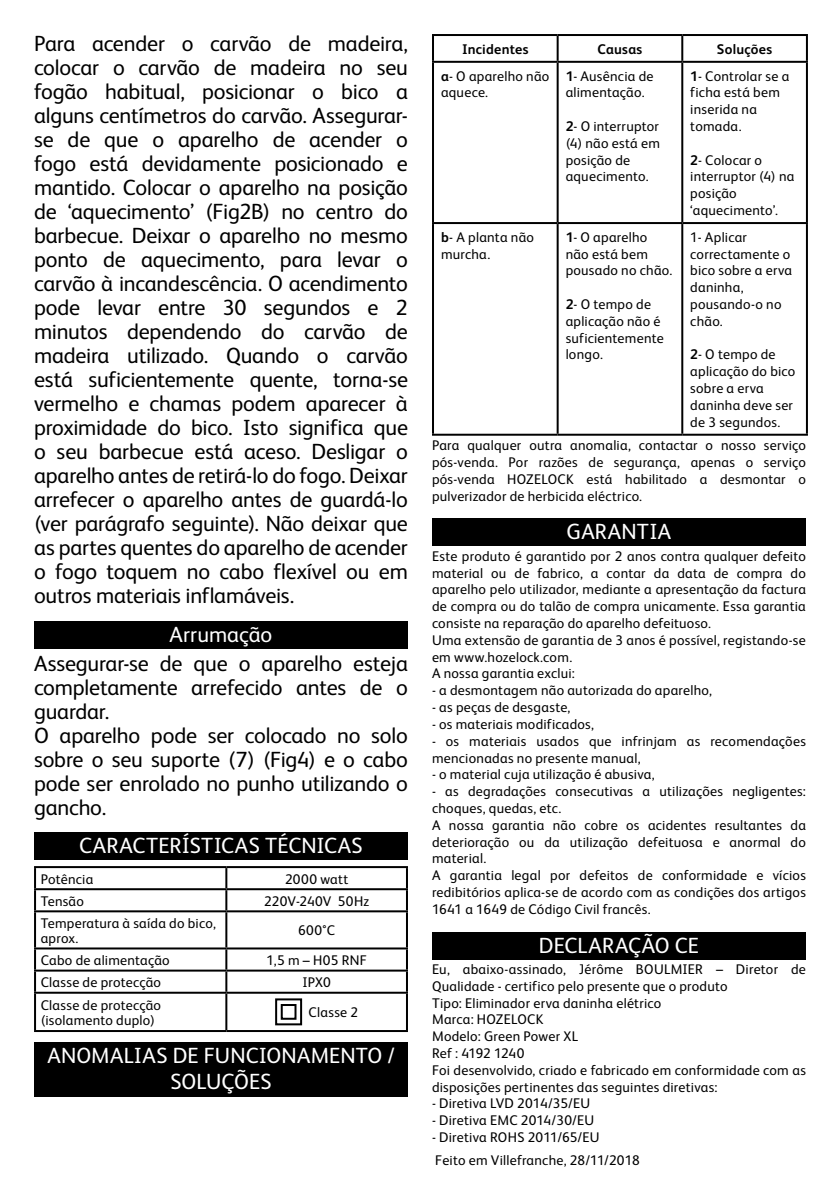
<style>
.page{position:relative;width:840px;height:1191px;background:#fff}
.page>*{position:absolute;margin:0;border:0;box-sizing:border-box;transform-origin:0 0}
.t1{font:22px/24px "FS Albert Pro";letter-spacing:-.01em;color:#000;text-align:justify}
.t2{font:22px/26.4px "FS Albert Pro";letter-spacing:.005em;color:#fff;text-align:center}
.t3{font:14px/16.8px "FS Albert Pro";letter-spacing:.015em;color:#000}
.t4{font:700 14px "FS Albert Pro";letter-spacing:.02em;color:#000}
.s1{font-weight:700}
</style>
<div class="page">
<div style="left:34px;top:621px;width:374px;height:28px;background:#000"></div>
<div style="left:34px;top:832px;width:374px;height:28px;background:#000"></div>
<div style="left:34px;top:1042px;width:374px;height:54px;background:#000"></div>
<hr style="left:34px;top:866px;width:192px;height:2px;background:#000">
<hr style="left:34px;top:868px;width:2px;height:20px;background:#000">
<hr style="left:226px;top:866px;width:182px;height:2px;background:#000">
<hr style="left:225px;top:868px;width:2px;height:20px;background:#000">
<hr style="left:406px;top:868px;width:2px;height:20px;background:#000">
<hr style="left:34px;top:888px;width:192px;height:2px;background:#000">
<hr style="left:34px;top:890px;width:2px;height:20px;background:#000">
<hr style="left:226px;top:888px;width:182px;height:2px;background:#000">
<hr style="left:225px;top:890px;width:2px;height:20px;background:#000">
<hr style="left:406px;top:890px;width:2px;height:20px;background:#000">
<hr style="left:34px;top:910px;width:192px;height:2px;background:#000">
<hr style="left:34px;top:912px;width:2px;height:35px;background:#000">
<hr style="left:226px;top:910px;width:182px;height:2px;background:#000">
<hr style="left:225px;top:912px;width:2px;height:35px;background:#000">
<hr style="left:406px;top:912px;width:2px;height:35px;background:#000">
<hr style="left:34px;top:947px;width:192px;height:2px;background:#000">
<hr style="left:34px;top:949px;width:2px;height:20px;background:#000">
<hr style="left:226px;top:947px;width:182px;height:2px;background:#000">
<hr style="left:225px;top:949px;width:2px;height:20px;background:#000">
<hr style="left:406px;top:949px;width:2px;height:20px;background:#000">
<hr style="left:34px;top:969px;width:192px;height:2px;background:#000">
<hr style="left:34px;top:971px;width:2px;height:20px;background:#000">
<hr style="left:226px;top:969px;width:182px;height:2px;background:#000">
<hr style="left:225px;top:971px;width:2px;height:20px;background:#000">
<hr style="left:406px;top:971px;width:2px;height:20px;background:#000">
<hr style="left:34px;top:991px;width:192px;height:2px;background:#000">
<hr style="left:34px;top:993px;width:2px;height:37px;background:#000">
<hr style="left:226px;top:991px;width:182px;height:2px;background:#000">
<hr style="left:225px;top:993px;width:2px;height:37px;background:#000">
<hr style="left:406px;top:993px;width:2px;height:37px;background:#000">
<hr style="left:34px;top:1030px;width:192px;height:2px;background:#000">
<hr style="left:226px;top:1030px;width:182px;height:2px;background:#000">
<div style="left:275px;top:998px;width:27px;height:27px;border:2px solid #000"></div>
<div style="left:280px;top:1004px;width:16px;height:15px;border:2px solid #000"></div>
<div style="left:432px;top:518px;width:373px;height:28px;background:#000"></div>
<div style="left:432px;top:931px;width:373px;height:28px;background:#000"></div>
<hr style="left:432px;top:34px;width:125px;height:2px;background:#000">
<hr style="left:432px;top:36px;width:2px;height:25px;background:#000">
<hr style="left:557px;top:34px;width:125px;height:2px;background:#000">
<hr style="left:556px;top:36px;width:2px;height:25px;background:#000">
<hr style="left:682px;top:34px;width:125px;height:2px;background:#000">
<hr style="left:681px;top:36px;width:2px;height:25px;background:#000">
<hr style="left:805px;top:36px;width:2px;height:25px;background:#000">
<hr style="left:432px;top:61px;width:125px;height:2px;background:#000">
<hr style="left:432px;top:63px;width:2px;height:159px;background:#000">
<hr style="left:557px;top:61px;width:125px;height:2px;background:#000">
<hr style="left:556px;top:63px;width:2px;height:159px;background:#000">
<hr style="left:682px;top:61px;width:125px;height:2px;background:#000">
<hr style="left:681px;top:63px;width:2px;height:159px;background:#000">
<hr style="left:805px;top:63px;width:2px;height:159px;background:#000">
<hr style="left:432px;top:222px;width:125px;height:2px;background:#000">
<hr style="left:432px;top:224px;width:2px;height:210px;background:#000">
<hr style="left:557px;top:222px;width:125px;height:2px;background:#000">
<hr style="left:556px;top:224px;width:2px;height:210px;background:#000">
<hr style="left:682px;top:222px;width:125px;height:2px;background:#000">
<hr style="left:681px;top:224px;width:2px;height:210px;background:#000">
<hr style="left:805px;top:224px;width:2px;height:210px;background:#000">
<hr style="left:432px;top:434px;width:125px;height:2px;background:#000">
<hr style="left:557px;top:434px;width:125px;height:2px;background:#000">
<hr style="left:682px;top:434px;width:125px;height:2px;background:#000">
<p class="t1" style="left:34px;top:30px;width:375px">Para acender o carvão de madeira, colocar o carvão de madeira no seu fogão habitual, posicionar o bico a alguns centímetros do carvão. Assegurar&shy;se de que o aparelho de acender o fogo está devidamente posicionado e mantido. Colocar o aparelho na posição de ‘aquecimento’ (Fig2B) no centro do barbecue. Deixar o aparelho no mesmo ponto de aquecimento, para levar o carvão à incandescência. O acendimento pode levar entre 30 segundos e 2 minutos dependendo do carvão de madeira utilizado. Quando o carvão está suficientemente quente, torna-se vermelho e chamas podem aparecer à proximidade do bico. Isto significa que o seu barbecue está aceso. Desligar o aparelho antes de retirá-lo do fogo. Deixar arrefecer o aparelho antes de guardá-lo (ver parágrafo seguinte). Não deixar que as partes quentes do aparelho de acender o fogo toquem no cabo flexível ou em outros materiais inflamáveis.</p>
<h1 class="t2" style="left:169px;top:619px;width:104px">Arrumação</h1>
<h1 class="t1" style="left:34px;top:649px;width:375px;text-align:left">Assegurar-se de que o aparelho esteja completamente arrefecido antes de o guardar.<br>O aparelho pode ser colocado no solo sobre o seu suporte (7) (Fig4) e o cabo pode ser enrolado no punho utilizando o gancho.</h1>
<h1 class="t2" style="left:79px;top:831px;width:285px">CARACTERÍSTICAS TÉCNICAS</h1>
<p class="t3" style="left:41px;top:869px;width:54px">Potência</p>
<p class="t3" style="left:285px;top:869px;width:65px">2000 watt</p>
<p class="t3" style="left:41px;top:891px;width:45px">Tensão</p>
<p class="t3" style="left:264px;top:891px;width:107px">220V-240V 50Hz</p>
<p class="t3" style="left:41px;top:914px;width:176px;line-height:15px">Temperatura à saída do bico, aprox.</p>
<p class="t3" style="left:298px;top:921px;width:38px">600°C</p>
<p class="t3" style="left:41px;top:950px;width:130px">Cabo de alimentação</p>
<p class="t3" style="left:266px;top:950px;width:102px">1,5 m – H05 RNF</p>
<p class="t3" style="left:41px;top:972px;width:122px">Classe de protecção</p>
<p class="t3" style="left:302px;top:972px;width:30px">IPX0</p>
<p class="t3" style="left:41px;top:996px;width:122px;line-height:15px">Classe de protecção (isolamento duplo)</p>
<p class="t3" style="left:308px;top:1003px;width:51px">Classe 2</p>
<h1 class="t2" style="left:47px;top:1040px;width:348px">ANOMALIAS DE FUNCIONAMENTO /<br>SOLUÇÕES</h1>
<p class="t4" style="left:462px;top:39px;width:68px">Incidentes</p>
<p class="t4" style="left:597px;top:39px;width:46px">Causas</p>
<p class="t4" style="left:716px;top:39px;width:57px">Soluções</p>
<p class="t3" style="left:441px;top:66px;width:110px"><span class="s1">a</span>- O aparelho não aquece.</p>
<p class="t3" style="left:565px;top:66px;width:89px"><span class="s1">1</span>- Ausência de alimentação.</p>
<p class="t3" style="left:565px;top:117px;width:96px"><span class="s1">2</span>- O interruptor (4) não está em posição de aquecimento.</p>
<p class="t3" style="left:690px;top:66px;width:100px"><span class="s1">1</span>- Controlar se a ficha está bem inserida na tomada.</p>
<p class="t3" style="left:690px;top:150px;width:105px"><span class="s1">2</span>- Colocar o interruptor (4) na posição ‘aquecimento’.</p>
<p class="t3" style="left:441px;top:228px;width:94px"><span class="s1">b</span>- A planta não murcha.</p>
<p class="t3" style="left:565px;top:228px;width:108px"><span class="s1">1</span>- O aparelho não está bem pousado no chão.</p>
<p class="t3" style="left:565px;top:295px;width:100px"><span class="s1">2</span>- O tempo de aplicação não é suficientemente longo.</p>
<p class="t3" style="left:690px;top:228px;width:103px">1- Aplicar correctamente o bico sobre a erva daninha, pousando-o no chão.</p>
<p class="t3" style="left:690px;top:345px;width:106px"><span class="s1">2</span>- O tempo de aplicação do bico sobre a erva daninha deve ser de 3 segundos.</p>
<p class="t3" style="left:432px;top:436px;width:375px;text-align:justify">Para qualquer outra anomalia, contactar o nosso serviço pós-venda. Por razões de segurança, apenas o serviço pós-venda HOZELOCK está habilitado a desmontar o pulverizador de herbicida eléctrico.</p>
<h1 class="t2" style="left:566px;top:517px;width:106px">GARANTIA</h1>
<p class="t3" style="left:432px;top:546px;width:375px">Este produto é garantido por 2 anos contra qualquer defeito material ou de fabrico, a contar da data de compra do aparelho pelo utilizador, mediante a apresentação da factura de compra ou do talão de compra unicamente. Essa garantia consiste na reparação do aparelho defeituoso.<br>Uma extensão de garantia de 3 anos é possível, registando-se em www.hozelock.com.<br>A nossa garantia exclui:</p>
<p class="t3" style="left:432px;top:681px;width:281px">- a desmontagem não autorizada do aparelho,</p>
<p class="t3" style="left:432px;top:698px;width:140px">- as peças de desgaste,</p>
<p class="t3" style="left:432px;top:714px;width:163px">- os materiais modificados,</p>
<p class="t3" style="left:432px;top:731px;width:375px">- os materiais usados que infrinjam as recomendações mencionadas no presente manual,</p>
<p class="t3" style="left:432px;top:765px;width:224px">- o material cuja utilização é abusiva,</p>
<p class="t3" style="left:432px;top:782px;width:375px">- as degradações consecutivas a utilizações negligentes: choques, quedas, etc.<br>A nossa garantia não cobre os acidentes resultantes da deterioração ou da utilização defeituosa e anormal do material.<br>A garantia legal por defeitos de conformidade e vícios redibitórios aplica-se de acordo com as condições dos artigos 1641 a 1649 de Código Civil francês.</p>
<h1 class="t2" style="left:538px;top:930px;width:162px">DECLARAÇÃO CE</h1>
<p class="t3" style="left:432px;top:959px;width:375px">Eu, abaixo-assinado, Jérôme BOULMIER – Diretor de Qualidade - certifico pelo presente que o produto<br>Tipo: Eliminador erva daninha elétrico<br>Marca: HOZELOCK<br>Modelo: Green Power XL<br>Ref : 4192 1240<br>Foi desenvolvido, criado e fabricado em conformidade com as disposições pertinentes das seguintes diretivas:</p>
<p class="t3" style="left:432px;top:1094px;width:160px">- Diretiva LVD 2014/35/EU</p>
<p class="t3" style="left:432px;top:1111px;width:164px">- Diretiva EMC 2014/30/EU</p>
<p class="t3" style="left:432px;top:1125px;width:209px;line-height:22.4px">- Diretiva ROHS 2011/65/EU<br>Feito em Villefranche, 28/11/2018</p>
</div>
